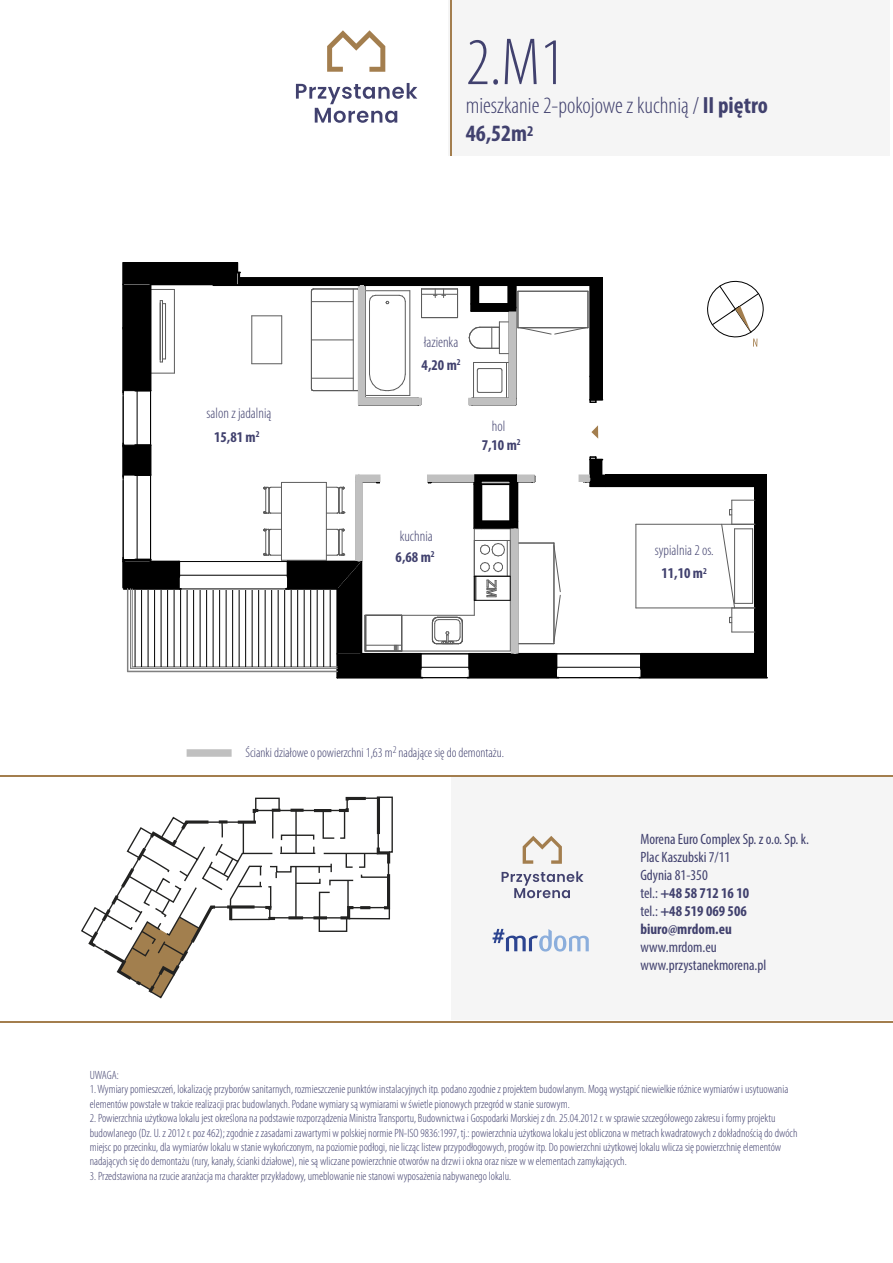
<style>
.page{position:relative;width:893px;height:1263px;background:#fff}
.page>*{position:absolute;margin:0;border:0;box-sizing:border-box;transform-origin:0 0}
.t1{font:300 condensed 67.05px "Myriad Pro";color:#41416e}
.t2{font:300 condensed 23.55px/28.2px "Myriad Pro";color:#41416e}
.t3{font:condensed 15px/18px "Myriad Pro";color:#41416e}
.t4{font:300 condensed 15px/23px "Myriad Pro";color:#41416e}
.t5{font:700 condensed 15px/18.8px "Myriad Pro";color:#41416e;text-align:center}
.t6{font:300 condensed 13.5px "Myriad Pro";color:#41416e}
.t7{font:300 condensed 12px/14.4px "Myriad Pro";color:#41416e}
.s1{font-weight:700}
.s2{font-weight:300}
</style>
<div class="page">
<div style="left:448px;top:0;width:442px;height:156px;background:#f5f5f5"></div>
<svg style="left:296px;top:83px;width:121px;height:40px"></svg>
<svg style="left:327px;top:30px;width:58px;height:42px"></svg>
<hr style="left:450px;top:0;width:1px;height:155px;background:#a37e4e">
<hr style="left:639px;top:677px;width:128px;height:2px;background:#000">
<hr style="left:467px;top:677px;width:91px;height:2px;background:#000">
<hr style="left:337px;top:677px;width:85px;height:2px;background:#000">
<div style="left:452px;top:777px;width:440px;height:243px;background:#f5f5f5"></div>
<svg style="left:501px;top:871px;width:82px;height:27px"></svg>
<svg style="left:522px;top:836px;width:40px;height:28px"></svg>
<hr style="left:0;top:776px;width:892px;height:1px;background:#a37e4e">
<hr style="left:0;top:1021px;width:892px;height:1px;background:#a37e4e">
<svg style="left:492px;top:929px;width:96px;height:23px"></svg>
<div style="left:187px;top:749px;width:45px;height:8px;background:#c0c0c0"></div>
<svg style="left:81px;top:796px;width:312px;height:203px"></svg>
<svg style="left:122px;top:263px;width:645px;height:415px"></svg>
<div style="left:471px;top:282px;width:45px;height:29px;border:8px solid #000"></div>
<div style="left:511px;top:529px;width:7px;height:125px;background:#c0c0c0"></div>
<h1 class="t1" style="left:465px;top:26px;width:100px">2.M1</h1>
<h2 class="t2" style="left:465px;top:91px;width:304px">mieszkanie 2-pokojowe z kuchnią / <span class="s1">II piętro<br>46,52m</span><sup>2</sup></h2>
<p class="t4" style="left:206px;top:401px;width:66px;line-height:24px;text-align:center">salon z jadalnią<br><span class="s1">15,81 m</span><sup>2</sup></p>
<p class="t4" style="left:421px;top:331px;width:41px">łazienka<br><span class="s1">4,20 m</span><sup>2</sup></p>
<p class="t5" style="left:481px;top:416px;width:41px"><span class="s2">hol<br></span>7,10 m<sup>2</sup></p>
<p class="t4" style="left:395px;top:526px;width:41px;line-height:20.7px">kuchnia<br><span class="s1">6,68 m</span><sup>2</sup></p>
<p class="t6" style="left:245px;top:745px;width:260px">Ścianki działowe o powierzchni 1,63 m<sup>2</sup> nadające się do demontażu.</p>
<p class="t4" style="left:654px;top:539px;width:60px;text-align:center">sypialnia 2 os.<br><span class="s1">11,10 m</span><sup>2</sup></p>
<p class="t3" style="left:640px;top:829px;width:170px">Morena Euro Complex Sp. z o.o. Sp. k.<br>Plac Kaszubski 7/11<br>Gdynia 81-350<br>tel.: <span class="s1">+48 58 712 16 10<br></span>tel.: <span class="s1">+48 519 069 506 biuro@mrdom.eu</span></p>
<p class="t3" style="left:640px;top:937px;width:127px">www.mrdom.eu www.przystanekmorena.pl</p>
<p class="t7" style="left:90px;top:1068px;width:30px">UWAGA:</p>
<p class="t7" style="left:90px;top:1083px;width:700px">1. Wymiary pomieszczeń, lokalizację przyborów sanitarnych, rozmieszczenie punktów instalacyjnych itp. podano zgodnie z projektem budowlanym. Mogą wystąpić niewielkie różnice wymiarów i usytuowania elementów powstałe w trakcie realizacji prac budowlanych. Podane wymiary są wymiarami w świetle pionowych przegród w stanie surowym.</p>
<p class="t7" style="left:90px;top:1111px;width:709px">2. Powierzchnia użytkowa lokalu jest określona na podstawie rozporządzenia Ministra Transportu, Budownictwa i Gospodarki Morskiej z dn. 25.04.2012 r. w sprawie szczegółowego zakresu i formy projektu budowlanego (Dz. U. z 2012 r. poz 462); zgodnie z zasadami zawartymi w polskiej normie PN-ISO 9836:1997, tj.: powierzchnia użytkowa lokalu jest obliczona w metrach kwadratowych z dokładnością do dwóch miejsc po przecinku, dla wymiarów lokalu w stanie wykończonym, na poziomie podłogi, nie licząc listew przypodłogowych, progów itp. Do powierzchni użytkowej lokalu wlicza się powierzchnię elementów nadających się do demontażu (rury, kanały, ścianki działowe), nie są wliczane powierzchnie otworów na drzwi i okna oraz nisze w w elementach zamykających.</p>
<p class="t7" style="left:90px;top:1169px;width:423px">3. Przedstawiona na rzucie aranżacja ma charakter przykładowy, umeblowanie nie stanowi wyposażenia nabywanego lokalu.</p>
</div>
